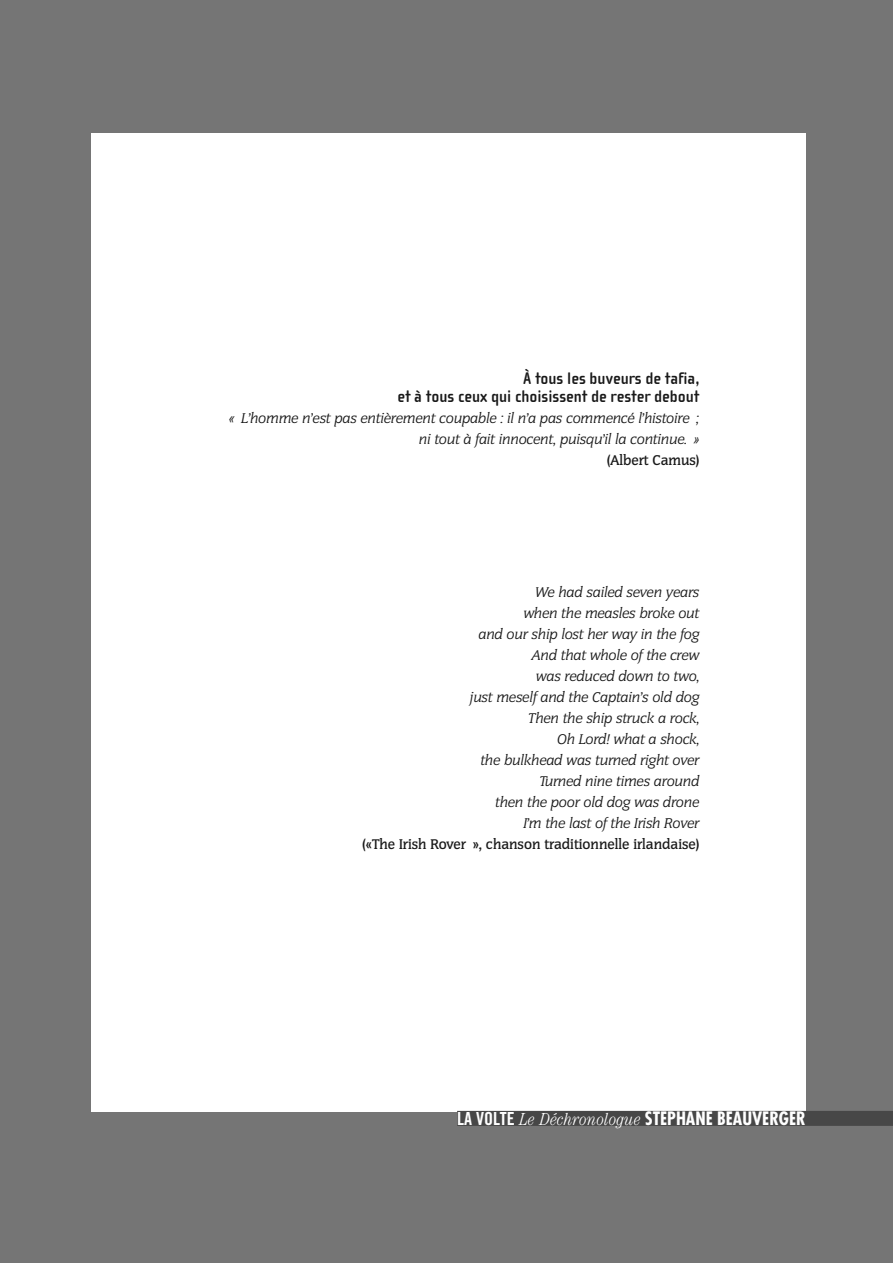
<style>
.page{position:relative;width:893px;height:1263px;background:#757575}
.page>*{position:absolute;margin:0;border:0;box-sizing:border-box;transform-origin:0 0}
.t1{font:700 condensed 18px "Futura";color:#fff}
.t2{font:700 17.25px/18px "Cholla Sans";color:#191919;text-align:right}
.t3{font:italic 13.5px/21px "Congress";color:#191919;text-align:right}
.t4{font:500 13.5px "Congress";color:#191919}
.s1{font-family:"Trade Gothic Bold Cond Twenty";font-weight:400;font-stretch:normal}
.s2{font-family:"Century EF";font-weight:300;font-style:italic}
</style>
<div class="page">
<div style="left:91px;top:133px;width:715px;height:978px;background:#fff"></div>
<div style="left:457px;top:1111px;width:436px;height:15px;background:#474747"></div>
<p class="t2" style="left:397px;top:369px;width:304px">À tous les buveurs de tafia,<br>et à tous ceux qui choisissent de rester debout</p>
<p class="t3" style="left:229px;top:407px;width:472px">« L’homme n’est pas entièrement coupable : il n’a pas commencé l’histoire ; ni tout à fait innocent, puisqu’il la continue. »</p>
<p class="t4" style="left:607px;top:452px;width:94px">(Albert Camus)</p>
<p class="t3" style="left:470px;top:582px;width:231px">We had sailed seven years<br>when the measles broke out<br>and our ship lost her way in the fog<br>And that whole of the crew<br>was reduced down to two,<br>just meself and the Captain’s old dog<br>Then the ship struck a rock,<br>Oh Lord! what a shock,<br>the bulkhead was turned right over<br>Turned nine times around<br>then the poor old dog was drone<br>I’m the last of the Irish Rover</p>
<p class="t4" style="left:362px;top:837px;width:339px">(«The Irish Rover », chanson traditionnelle irlandaise)</p>
<h1 class="t1" style="left:457px;top:1110px;width:350px"><span class="s1">LA VOLTE</span> <span class="s2">Le Déchronologue</span> STÉPHANE BEAUVERGER</h1>
</div>
